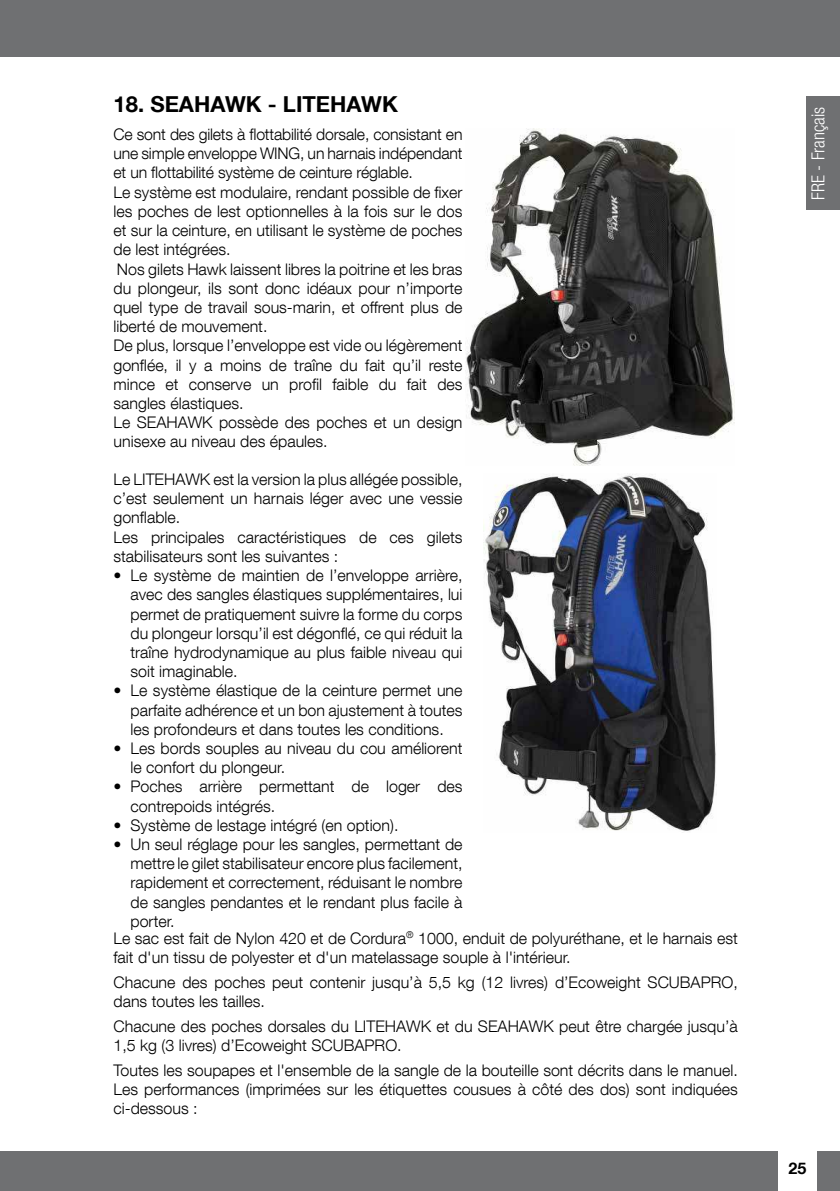
<style>
.page{position:relative;width:840px;height:1191px;background:#fff}
.page>*{position:absolute;margin:0;border:0;box-sizing:border-box;transform-origin:0 0}
.t1{font:700 22px "Helvetica Neue LT Com";color:#000}
.t2{font:300 condensed 18px "Helvetica Neue LT Com";color:#fff}
.t3{font:300 16px/19.2px "Helvetica Neue LT Com";color:#000}
.t4{font:700 16px "Helvetica Neue LT Com";color:#000}
</style>
<div class="page">
<div style="left:0;top:0;width:839px;height:57px;background:#6f7072"></div>
<div style="left:0;top:1151px;width:777px;height:40px;background:#6f7072"></div>
<div style="left:816px;top:1151px;width:23px;height:40px;background:#6f7072"></div>
<div style="left:805px;top:96px;width:34px;height:114px;background:#6f7072"></div>
<img style="left:465px;top:129px;width:269px;height:336px">
<img style="left:483px;top:474px;width:233px;height:357px">
<h1 class="t1" style="left:113px;top:96px;width:286px">18. SEAHAWK - LITEHAWK</h1>
<p class="t3" style="left:113px;top:124px;width:350px">Ce sont des gilets à flottabilité dorsale, consistant en une simple enveloppe WING, un harnais indépendant et un flottabilité système de ceinture réglable.<br>Le système est modulaire, rendant possible de fixer les poches de lest optionnelles à la fois sur le dos et sur la ceinture, en utilisant le système de poches de lest intégrées.<br>Nos gilets Hawk laissent libres la poitrine et les bras du plongeur, ils sont donc idéaux pour n’importe quel type de travail sous-marin, et offrent plus de liberté de mouvement.<br>De plus, lorsque l’enveloppe est vide ou légèrement gonflée, il y a moins de traîne du fait qu’il reste mince et conserve un profil faible du fait des sangles élastiques.<br>Le SEAHAWK possède des poches et un design unisexe au niveau des épaules.</p>
<p class="t3" style="left:113px;top:471px;width:350px">Le LITEHAWK est la version la plus allégée possible, c’est seulement un harnais léger avec une vessie gonflable.<br>Les principales caractéristiques de ces gilets stabilisateurs sont les suivantes :</p>
<p class="t3" style="left:130px;top:565px;width:333px;text-align:justify;text-indent:-17px">• Le système de maintien de l’enveloppe arrière, avec des sangles élastiques supplémentaires, lui permet de pratiquement suivre la forme du corps du plongeur lorsqu’il est dégonflé, ce qui réduit la traîne hydrodynamique au plus faible niveau qui soit imaginable.</p>
<p class="t3" style="left:130px;top:680px;width:333px;text-align:justify;text-indent:-17px">• Le système élastique de la ceinture permet une parfaite adhérence et un bon ajustement à toutes les profondeurs et dans toutes les conditions.</p>
<p class="t3" style="left:130px;top:739px;width:333px;text-indent:-17px">• Les bords souples au niveau du cou améliorent le confort du plongeur.</p>
<p class="t3" style="left:130px;top:776px;width:333px;text-indent:-17px">• Poches arrière permettant de loger des contrepoids intégrés.</p>
<p class="t3" style="left:113px;top:815px;width:286px">• Système de lestage intégré (en option).</p>
<p class="t3" style="left:130px;top:835px;width:333px;text-align:justify;text-indent:-17px">• Un seul réglage pour les sangles, permettant de mettre le gilet stabilisateur encore plus facilement, rapidement et correctement, réduisant le nombre de sangles pendantes et le rendant plus facile à porter.</p>
<p class="t3" style="left:113px;top:928px;width:625px">Le sac est fait de Nylon 420 et de Cordura<sup>®</sup> 1000, enduit de polyuréthane, et le harnais est fait d'un tissu de polyester et d'un matelassage souple à l'intérieur.</p>
<p class="t3" style="left:113px;top:972px;width:625px">Chacune des poches peut contenir jusqu’à 5,5 kg (12 livres) d’Ecoweight SCUBAPRO, dans toutes les tailles.</p>
<p class="t3" style="left:113px;top:1016px;width:625px">Chacune des poches dorsales du LITEHAWK et du SEAHAWK peut être chargée jusqu’à<br>1,5 kg (3 livres) d’Ecoweight SCUBAPRO.</p>
<p class="t3" style="left:113px;top:1061px;width:625px;text-align:justify">Toutes les soupapes et l'ensemble de la sangle de la bouteille sont décrits dans le manuel.<br>Les performances (imprimées sur les étiquettes cousues à côté des dos) sont indiquées ci-dessous :</p>
<p class="t2" style="left:811px;top:200px;width:94px;rotate:-90deg">FRE - Français</p>
<p class="t4" style="left:788px;top:1162px;width:19px">25</p>
</div>
